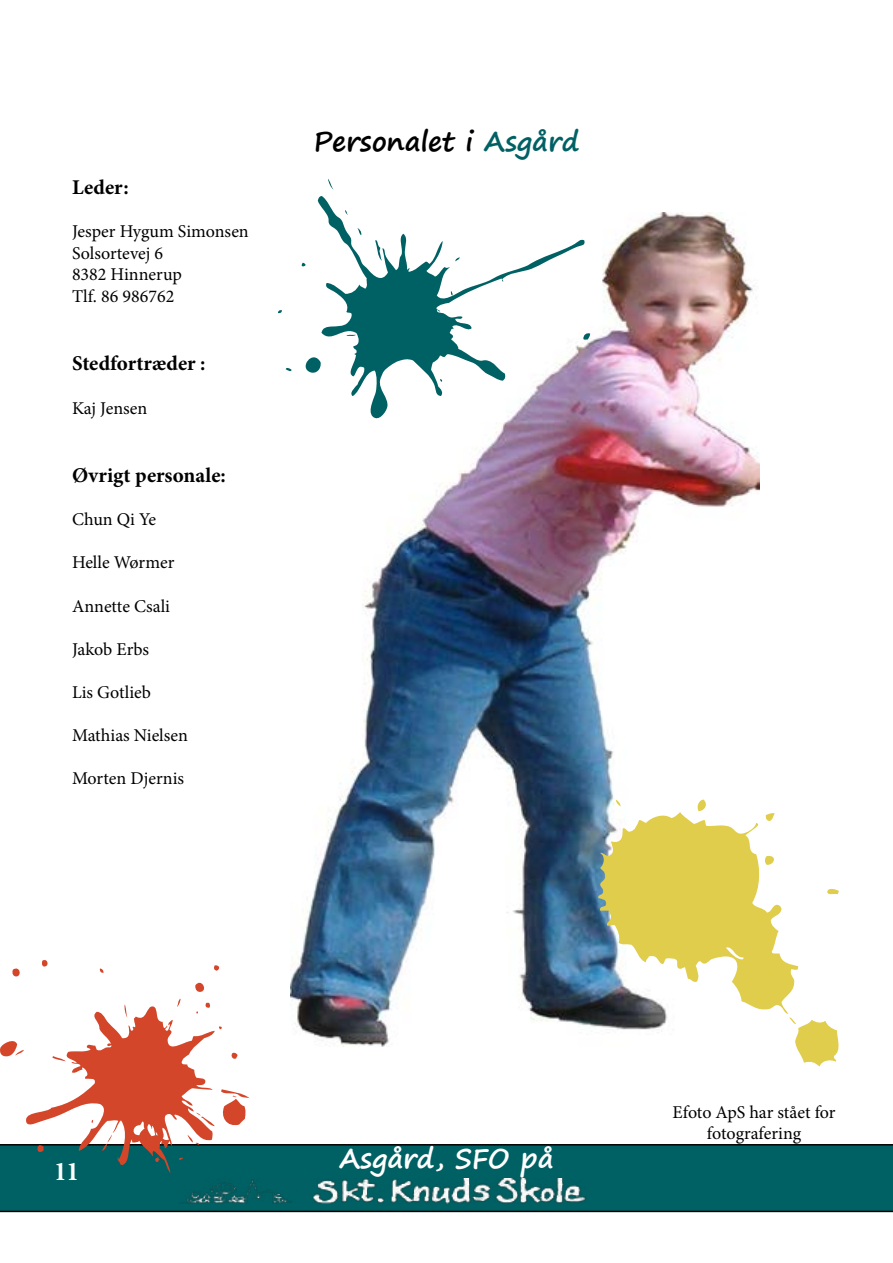
<style>
.page{position:relative;width:893px;height:1263px;background:#fff}
.page>*{position:absolute;margin:0;border:0;box-sizing:border-box;transform-origin:0 0}
.t1{font:700 27px "Segoe Print";color:#000}
.t2{font:700 27px "Segoe Print";color:#fff}
.t3{font:700 condensed 27px "Minion Pro";color:#fff}
.t4{font:700 21px "Minion Pro";letter-spacing:.005em;color:#000}
.t5{font:18px/21.6px "Minion Pro";color:#000}
.s1{color:#006164}
</style>
<div class="page">
<svg style="left:0;top:1144px;width:893px;height:68px;background:#005c5f"></svg>
<img style="left:179px;top:1178px;width:411px;height:26px">
<svg style="left:0;top:960px;width:250px;height:213px"></svg>
<img style="left:290px;top:213px;width:469px;height:833px">
<svg style="left:278px;top:179px;width:312px;height:243px"></svg>
<svg style="left:598px;top:799px;width:241px;height:267px"></svg>
<p class="t4" style="left:72px;top:172px;width:58px">Leder:</p>
<p class="t5" style="left:72px;top:221px;width:178px">Jesper Hygum Simonsen<br>Solsortevej 6<br>8382 Hinnerup<br>Tlf. 86 986762</p>
<p class="t4" style="left:72px;top:349px;width:135px">Stedfortræder :</p>
<p class="t5" style="left:72px;top:397px;width:77px">Kaj Jensen</p>
<p class="t4" style="left:72px;top:460px;width:155px">Øvrigt personale:</p>
<p class="t5" style="left:72px;top:509px;width:86px">Chun Qi Ye</p>
<p class="t5" style="left:72px;top:552px;width:104px">Helle Wørmer</p>
<p class="t5" style="left:72px;top:595px;width:100px">Annette Csali</p>
<p class="t5" style="left:72px;top:638px;width:79px">Jakob Erbs</p>
<p class="t5" style="left:72px;top:681px;width:80px">Lis Gotlieb</p>
<p class="t5" style="left:72px;top:725px;width:118px">Mathias Nielsen</p>
<p class="t5" style="left:72px;top:768px;width:114px">Morten Djernis</p>
<h1 class="t1" style="left:313px;top:116px;width:268px">Personalet i <span class="s1">Asgård</span></h1>
<h1 class="t3" style="left:54px;top:1153px;width:27px">11</h1>
<h1 class="t2" style="left:339px;top:1134px;width:216px">Asgård, SFO på</h1>
<p class="t5" style="left:673px;top:1101px;width:164px;text-align:center">Efoto ApS har stået for fotografering</p>
</div>
